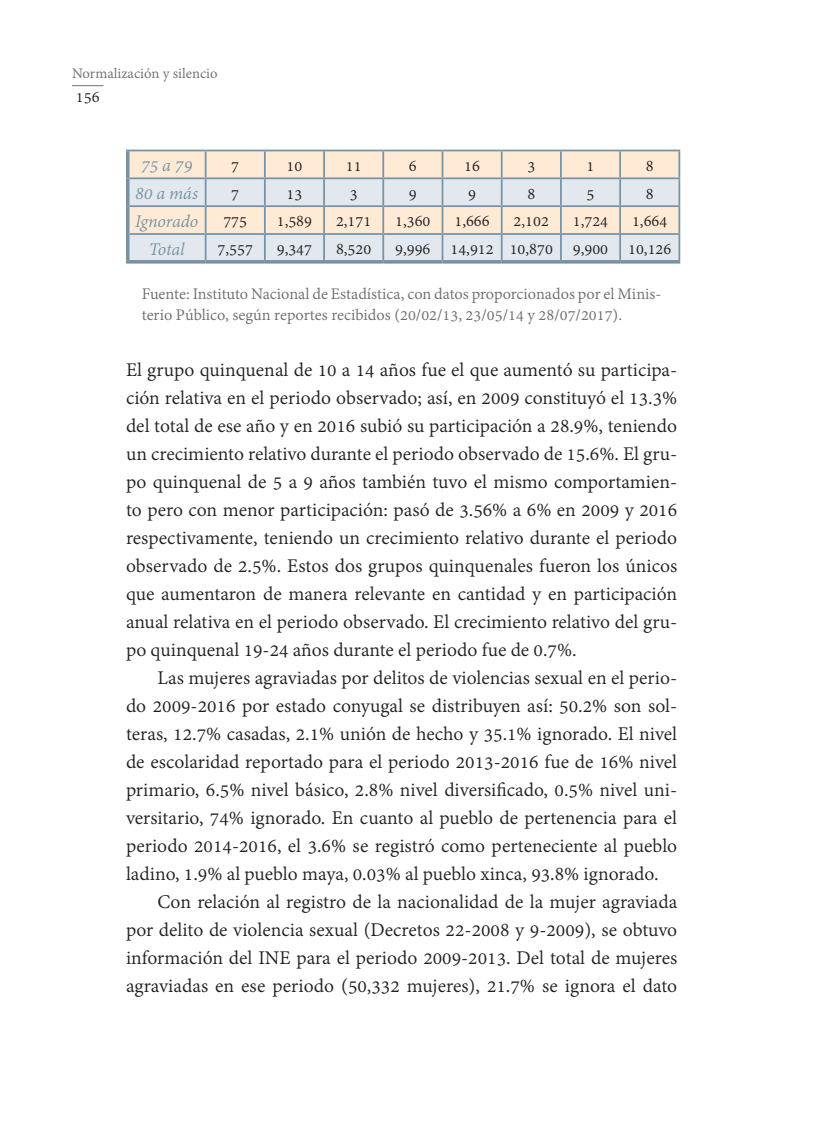
<style>
.page{position:relative;width:819px;height:1134px;background:#fff}
.page>*{position:absolute;margin:0;border:0;box-sizing:border-box;transform-origin:0 0}
.Cuerpo_de_texto{font:21px/28px "Adobe Devanagari";color:#231f20;text-align:justify}
.Tabla_2_peq{font:italic 19.25px "Adobe Devanagari";letter-spacing:-.005em;color:#7692a5}
.Nota_al_pie{font:17.5px/21px "Adobe Devanagari";color:#6c6d70}
.Tabla_3_peq{font:17.5px "Adobe Devanagari";color:#231f20}
.t1{font:15.75px "Adobe Devanagari";color:#6c6d70}
</style>
<div class="page">
<hr style="left:72px;top:85px;width:32px;height:1px;background:#6c6d70">
<div style="left:130px;top:151px;width:549px;height:26px;background:#ffead6"></div>
<svg style="left:130px;top:179px;width:549px;height:81px;background:#eae7e5"></svg>
<hr style="left:126px;top:150px;width:80px;height:1px;background:#7692a5">
<hr style="left:206px;top:150px;width:59px;height:1px;background:#7692a5">
<hr style="left:265px;top:150px;width:59px;height:1px;background:#7692a5">
<hr style="left:264px;top:151px;width:2px;height:26px;background:#7692a5">
<hr style="left:324px;top:150px;width:59px;height:1px;background:#7692a5">
<hr style="left:323px;top:151px;width:2px;height:26px;background:#7692a5">
<hr style="left:383px;top:150px;width:60px;height:1px;background:#7692a5">
<hr style="left:382px;top:151px;width:2px;height:26px;background:#7692a5">
<hr style="left:443px;top:150px;width:59px;height:1px;background:#7692a5">
<hr style="left:502px;top:150px;width:59px;height:1px;background:#7692a5">
<hr style="left:501px;top:151px;width:2px;height:26px;background:#7692a5">
<hr style="left:561px;top:150px;width:59px;height:1px;background:#7692a5">
<hr style="left:560px;top:151px;width:2px;height:26px;background:#7692a5">
<hr style="left:620px;top:150px;width:60px;height:1px;background:#7692a5">
<hr style="left:619px;top:151px;width:2px;height:26px;background:#7692a5">
<hr style="left:130px;top:177px;width:76px;height:2px;background:#7692a5">
<hr style="left:206px;top:177px;width:59px;height:2px;background:#7692a5">
<hr style="left:265px;top:177px;width:59px;height:2px;background:#7692a5">
<hr style="left:264px;top:179px;width:2px;height:26px;background:#7692a5">
<hr style="left:324px;top:177px;width:59px;height:2px;background:#7692a5">
<hr style="left:323px;top:179px;width:2px;height:26px;background:#7692a5">
<hr style="left:383px;top:177px;width:60px;height:2px;background:#7692a5">
<hr style="left:382px;top:179px;width:2px;height:26px;background:#7692a5">
<hr style="left:443px;top:177px;width:59px;height:2px;background:#7692a5">
<hr style="left:502px;top:177px;width:59px;height:2px;background:#7692a5">
<hr style="left:501px;top:179px;width:2px;height:26px;background:#7692a5">
<hr style="left:561px;top:177px;width:59px;height:2px;background:#7692a5">
<hr style="left:560px;top:179px;width:2px;height:26px;background:#7692a5">
<hr style="left:620px;top:177px;width:60px;height:2px;background:#7692a5">
<hr style="left:619px;top:179px;width:2px;height:26px;background:#7692a5">
<hr style="left:130px;top:205px;width:76px;height:2px;background:#7692a5">
<hr style="left:206px;top:205px;width:59px;height:2px;background:#7692a5">
<hr style="left:265px;top:205px;width:59px;height:2px;background:#7692a5">
<hr style="left:264px;top:207px;width:2px;height:26px;background:#7692a5">
<hr style="left:324px;top:205px;width:59px;height:2px;background:#7692a5">
<hr style="left:323px;top:207px;width:2px;height:26px;background:#7692a5">
<hr style="left:383px;top:205px;width:60px;height:2px;background:#7692a5">
<hr style="left:382px;top:207px;width:2px;height:26px;background:#7692a5">
<hr style="left:443px;top:205px;width:59px;height:2px;background:#7692a5">
<hr style="left:502px;top:205px;width:59px;height:2px;background:#7692a5">
<hr style="left:501px;top:207px;width:2px;height:26px;background:#7692a5">
<hr style="left:561px;top:205px;width:59px;height:2px;background:#7692a5">
<hr style="left:560px;top:207px;width:2px;height:26px;background:#7692a5">
<hr style="left:620px;top:205px;width:60px;height:2px;background:#7692a5">
<hr style="left:619px;top:207px;width:2px;height:26px;background:#7692a5">
<hr style="left:130px;top:233px;width:76px;height:2px;background:#7692a5">
<hr style="left:206px;top:233px;width:59px;height:2px;background:#7692a5">
<svg style="left:205px;top:151px;width:1px;height:109px"></svg>
<hr style="left:265px;top:233px;width:59px;height:2px;background:#7692a5">
<hr style="left:264px;top:235px;width:2px;height:25px;background:#7692a5">
<hr style="left:324px;top:233px;width:59px;height:2px;background:#7692a5">
<hr style="left:323px;top:235px;width:2px;height:25px;background:#7692a5">
<hr style="left:383px;top:233px;width:60px;height:2px;background:#7692a5">
<hr style="left:382px;top:235px;width:2px;height:25px;background:#7692a5">
<hr style="left:443px;top:233px;width:59px;height:2px;background:#7692a5">
<svg style="left:442px;top:151px;width:1px;height:109px"></svg>
<hr style="left:502px;top:233px;width:59px;height:2px;background:#7692a5">
<hr style="left:501px;top:235px;width:2px;height:25px;background:#7692a5">
<hr style="left:561px;top:233px;width:59px;height:2px;background:#7692a5">
<hr style="left:560px;top:235px;width:2px;height:25px;background:#7692a5">
<hr style="left:620px;top:233px;width:60px;height:2px;background:#7692a5">
<hr style="left:619px;top:235px;width:2px;height:25px;background:#7692a5">
<svg style="left:679px;top:151px;width:1px;height:109px"></svg>
<svg style="left:126px;top:151px;width:4px;height:27px"></svg>
<svg style="left:126px;top:178px;width:4px;height:28px"></svg>
<svg style="left:126px;top:206px;width:4px;height:28px"></svg>
<svg style="left:126px;top:234px;width:4px;height:26px"></svg>
<svg style="left:126px;top:260px;width:80px;height:4px"></svg>
<svg style="left:206px;top:260px;width:59px;height:4px"></svg>
<svg style="left:265px;top:260px;width:59px;height:4px"></svg>
<svg style="left:324px;top:260px;width:59px;height:4px"></svg>
<svg style="left:383px;top:260px;width:60px;height:4px"></svg>
<svg style="left:443px;top:260px;width:59px;height:4px"></svg>
<svg style="left:502px;top:260px;width:59px;height:4px"></svg>
<svg style="left:561px;top:260px;width:59px;height:4px"></svg>
<svg style="left:620px;top:260px;width:60px;height:4px"></svg>
<p class="t1" style="left:72px;top:64px;width:147px">Normalización y silencio</p>
<p class="Tabla_3_peq" style="left:76px;top:87px;width:25px">156</p>
<p class="Tabla_2_peq" style="left:141px;top:155px;width:53px">75 a 79</p>
<p class="Tabla_3_peq" style="left:231px;top:156px;width:9px">7</p>
<p class="Tabla_3_peq" style="left:287px;top:156px;width:17px">10</p>
<p class="Tabla_3_peq" style="left:346px;top:156px;width:17px">11</p>
<p class="Tabla_3_peq" style="left:409px;top:156px;width:9px">6</p>
<p class="Tabla_3_peq" style="left:464px;top:156px;width:17px">16</p>
<p class="Tabla_3_peq" style="left:527px;top:156px;width:9px">3</p>
<p class="Tabla_3_peq" style="left:587px;top:156px;width:9px">1</p>
<p class="Tabla_3_peq" style="left:646px;top:156px;width:9px">8</p>
<p class="Tabla_2_peq" style="left:135px;top:183px;width:64px">80 a más</p>
<p class="Tabla_3_peq" style="left:231px;top:183px;width:9px">7</p>
<p class="Tabla_3_peq" style="left:287px;top:183px;width:17px">13</p>
<p class="Tabla_3_peq" style="left:350px;top:183px;width:9px">3</p>
<p class="Tabla_3_peq" style="left:409px;top:183px;width:9px">9</p>
<p class="Tabla_3_peq" style="left:468px;top:183px;width:9px">9</p>
<p class="Tabla_3_peq" style="left:527px;top:183px;width:9px">8</p>
<p class="Tabla_3_peq" style="left:587px;top:183px;width:9px">5</p>
<p class="Tabla_3_peq" style="left:646px;top:183px;width:9px">8</p>
<p class="Tabla_2_peq" style="left:135px;top:211px;width:65px">Ignorado</p>
<p class="Tabla_3_peq" style="left:223px;top:211px;width:25px">775</p>
<p class="Tabla_3_peq" style="left:277px;top:211px;width:37px">1,589</p>
<p class="Tabla_3_peq" style="left:336px;top:211px;width:37px">2,171</p>
<p class="Tabla_3_peq" style="left:395px;top:211px;width:37px">1,360</p>
<p class="Tabla_3_peq" style="left:454px;top:211px;width:37px">1,666</p>
<p class="Tabla_3_peq" style="left:514px;top:211px;width:37px">2,102</p>
<p class="Tabla_3_peq" style="left:573px;top:211px;width:37px">1,724</p>
<p class="Tabla_3_peq" style="left:632px;top:211px;width:37px">1,664</p>
<p class="Tabla_2_peq" style="left:149px;top:238px;width:37px">Total</p>
<p class="Tabla_3_peq" style="left:218px;top:239px;width:37px">7,557</p>
<p class="Tabla_3_peq" style="left:277px;top:239px;width:37px">9,347</p>
<p class="Tabla_3_peq" style="left:336px;top:239px;width:37px">8,520</p>
<p class="Tabla_3_peq" style="left:395px;top:239px;width:37px">9,996</p>
<p class="Tabla_3_peq" style="left:450px;top:239px;width:45px">14,912</p>
<p class="Tabla_3_peq" style="left:510px;top:239px;width:45px">10,870</p>
<p class="Tabla_3_peq" style="left:573px;top:239px;width:37px">9,900</p>
<p class="Tabla_3_peq" style="left:628px;top:239px;width:45px">10,126</p>
<p class="Nota_al_pie" style="left:142px;top:284px;width:521px">Fuente: Instituto Nacional de Estadística, con datos proporcionados por el Minis&shy;terio Público, según reportes recibidos (20/02/13, 23/05/14 y 28/07/2017).</p>
<p class="Cuerpo_de_texto" style="left:126px;top:357px;width:553px">El grupo quinquenal de 10 a 14 años fue el que aumentó su participa&shy;ción relativa en el periodo observado; así, en 2009 constituyó el 13.3% del total de ese año y en 2016 subió su participación a 28.9%, teniendo un crecimiento relativo durante el periodo observado de 15.6%. El gru&shy;po quinquenal de 5 a 9 años también tuvo el mismo comportamien&shy;to pero con menor participación: pasó de 3.56% a 6% en 2009 y 2016 respectivamente, teniendo un crecimiento relativo durante el periodo observado de 2.5%. Estos dos grupos quinquenales fueron los únicos que aumentaron de manera relevante en cantidad y en participación anual relativa en el periodo observado. El crecimiento relativo del gru&shy;po quinquenal 19-24 años durante el periodo fue de 0.7%.</p>
<p class="Cuerpo_de_texto" style="left:126px;top:665px;width:553px;text-indent:32px">Las mujeres agraviadas por delitos de violencias sexual en el perio&shy;do 2009-2016 por estado conyugal se distribuyen así: 50.2% son sol&shy;teras, 12.7% casadas, 2.1% unión de hecho y 35.1% ignorado. El nivel de escolaridad reportado para el periodo 2013-2016 fue de 16% nivel primario, 6.5% nivel básico, 2.8% nivel diversificado, 0.5% nivel uni&shy;versitario, 74% ignorado. En cuanto al pueblo de pertenencia para el periodo 2014-2016, el 3.6% se registró como perteneciente al pueblo ladino, 1.9% al pueblo maya, 0.03% al pueblo xinca, 93.8% ignorado.</p>
<p class="Cuerpo_de_texto" style="left:126px;top:889px;width:553px;text-indent:32px">Con relación al registro de la nacionalidad de la mujer agraviada por delito de violencia sexual (Decretos 22-2008 y 9-2009), se obtuvo información del INE para el periodo 2009-2013. Del total de mujeres agraviadas en ese periodo (50,332 mujeres), 21.7% se ignora el dato</p>
</div>
